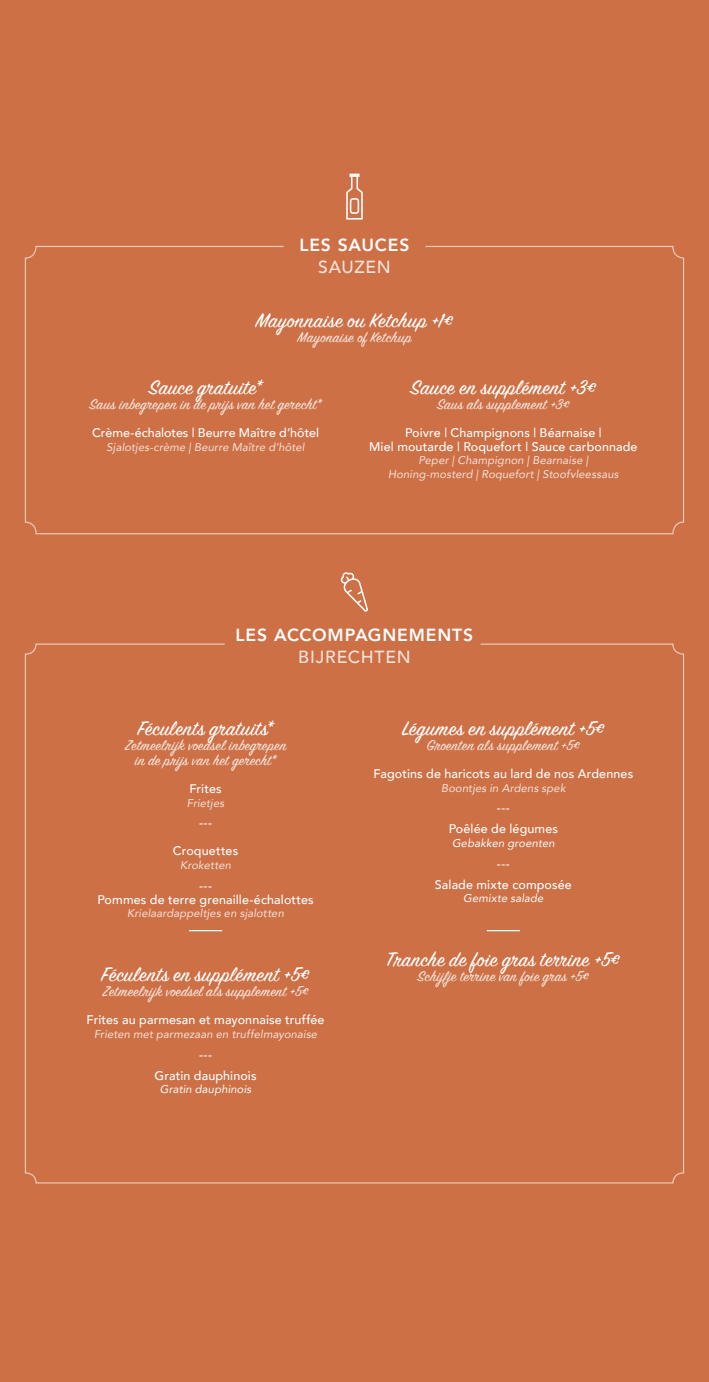
<style>
.page{position:relative;width:709px;height:1382px;background:#cd7046}
.page>*{position:absolute;margin:0;border:0;box-sizing:border-box;transform-origin:0 0}
.t1{font:22.5px "Sign Painter House Script";letter-spacing:.02em;color:#fff}
.t2{font:800 17.5px "Avenir";letter-spacing:.045em;color:#fff}
.t3{font:500 17.5px "Avenir";letter-spacing:.04em;color:#f6e3db}
.t4{font:16.25px/15px "Sign Painter House Script";letter-spacing:.02em;color:#f6e3db;text-align:center}
.t5{font:500 12.5px/20.9px "Avenir";letter-spacing:.01em;color:#fff;text-align:center}
.t6{font:italic 11.25px/13.8px "Avenir";letter-spacing:.01em;color:#f6e3db;text-align:center}
.t7{font:italic 11.25px "Avenir";letter-spacing:.01em;color:#fff}
</style>
<div class="page">
<svg style="left:341px;top:572px;width:27px;height:40px"></svg>
<hr style="left:189px;top:930px;width:33px;height:1px;background:#fff">
<hr style="left:487px;top:930px;width:33px;height:1px;background:#fff">
<svg style="left:346px;top:174px;width:17px;height:46px"></svg>
<h2 class="t2" style="left:299px;top:231px;width:111px">LES SAUCES</h2>
<h2 class="t3" style="left:318px;top:252px;width:74px">SAUZEN</h2>
<h1 class="t1" style="left:256px;top:306px;width:199px">Mayonnaise ou Ketchup +1€</h1>
<h3 class="t4" style="left:297px;top:331px;width:115px">Mayonaise of Ketchup</h3>
<h1 class="t1" style="left:149px;top:373px;width:115px">Sauce gratuite*</h1>
<h3 class="t4" style="left:89px;top:398px;width:234px">Saus inbegrepen in de prijs van het gerecht*</h3>
<p class="t5" style="left:92px;top:421px;width:228px">Crème-échalotes | Beurre Maître d’hôtel</p>
<p class="t6" style="left:107px;top:440px;width:199px">Sjalotjes-crème | Beurre Maître d’hôtel</p>
<h1 class="t1" style="left:410px;top:373px;width:187px">Sauce en supplément +3€</h1>
<h3 class="t4" style="left:437px;top:398px;width:134px">Saus als supplement +3€</h3>
<p class="t5" style="left:369px;top:425px;width:270px;line-height:13.8px">Poivre | Champignons | Béarnaise |<br>Miel moutarde | Roquefort | Sauce carbonnade</p>
<p class="t6" style="left:388px;top:454px;width:232px">Peper | Champignon | Bearnaise |<br>Honing-mosterd | Roquefort | Stoofvleessaus</p>
<h2 class="t2" style="left:236px;top:621px;width:239px">LES ACCOMPAGNEMENTS</h2>
<h2 class="t3" style="left:298px;top:642px;width:114px">BIJRECHTEN</h2>
<h1 class="t1" style="left:138px;top:714px;width:137px">Féculents gratuits*</h1>
<h3 class="t4" style="left:125px;top:739px;width:163px">Zetmeelrijk voedsel inbegrepen in de prijs van het gerecht*</h3>
<p class="t5" style="left:189px;top:777px;width:34px">Frites</p>
<p class="t6" style="left:187px;top:796px;width:39px">Frietjes</p>
<p class="t5" style="left:199px;top:812px;width:14px">---</p>
<p class="t5" style="left:173px;top:840px;width:67px">Croquettes</p>
<p class="t6" style="left:180px;top:858px;width:52px">Kroketten</p>
<p class="t5" style="left:97px;top:878px;width:218px;line-height:13.8px">---<br>Pommes de terre grenaille-échalottes</p>
<p class="t6" style="left:127px;top:906px;width:158px">Krielaardappeltjes en sjalotten</p>
<h1 class="t1" style="left:102px;top:961px;width:209px">Féculents en supplément +5€</h1>
<h3 class="t4" style="left:102px;top:985px;width:208px">Zetmeelrijk voedsel als supplement +5€</h3>
<p class="t5" style="left:87px;top:1009px;width:239px">Frites au parmesan et mayonnaise truffée</p>
<p class="t6" style="left:94px;top:1027px;width:225px">Frieten met parmezaan en truffelmayonaise</p>
<p class="t5" style="left:155px;top:1043px;width:103px">---<br>Gratin dauphinois</p>
<p class="t7" style="left:160px;top:1082px;width:93px">Gratin dauphinois</p>
<h1 class="t1" style="left:402px;top:714px;width:204px">Légumes en supplément +5€</h1>
<h3 class="t4" style="left:427px;top:739px;width:155px">Groenten als supplement +5€</h3>
<p class="t5" style="left:373px;top:762px;width:261px">Fagotins de haricots au lard de nos Ardennes</p>
<p class="t6" style="left:441px;top:781px;width:126px">Boontjes in Ardens spek</p>
<p class="t5" style="left:448px;top:797px;width:111px">---<br>Poêlée de légumes</p>
<p class="t7" style="left:452px;top:836px;width:104px">Gebakken groenten</p>
<p class="t5" style="left:435px;top:852px;width:138px">---<br>Salade mixte composée</p>
<p class="t7" style="left:463px;top:892px;width:82px">Gemixte salade</p>
<h1 class="t1" style="left:386px;top:946px;width:235px">Tranche de foie gras terrine +5€</h1>
<h3 class="t4" style="left:417px;top:970px;width:173px">Schijfje terrine van foie gras +5€</h3>
</div>
